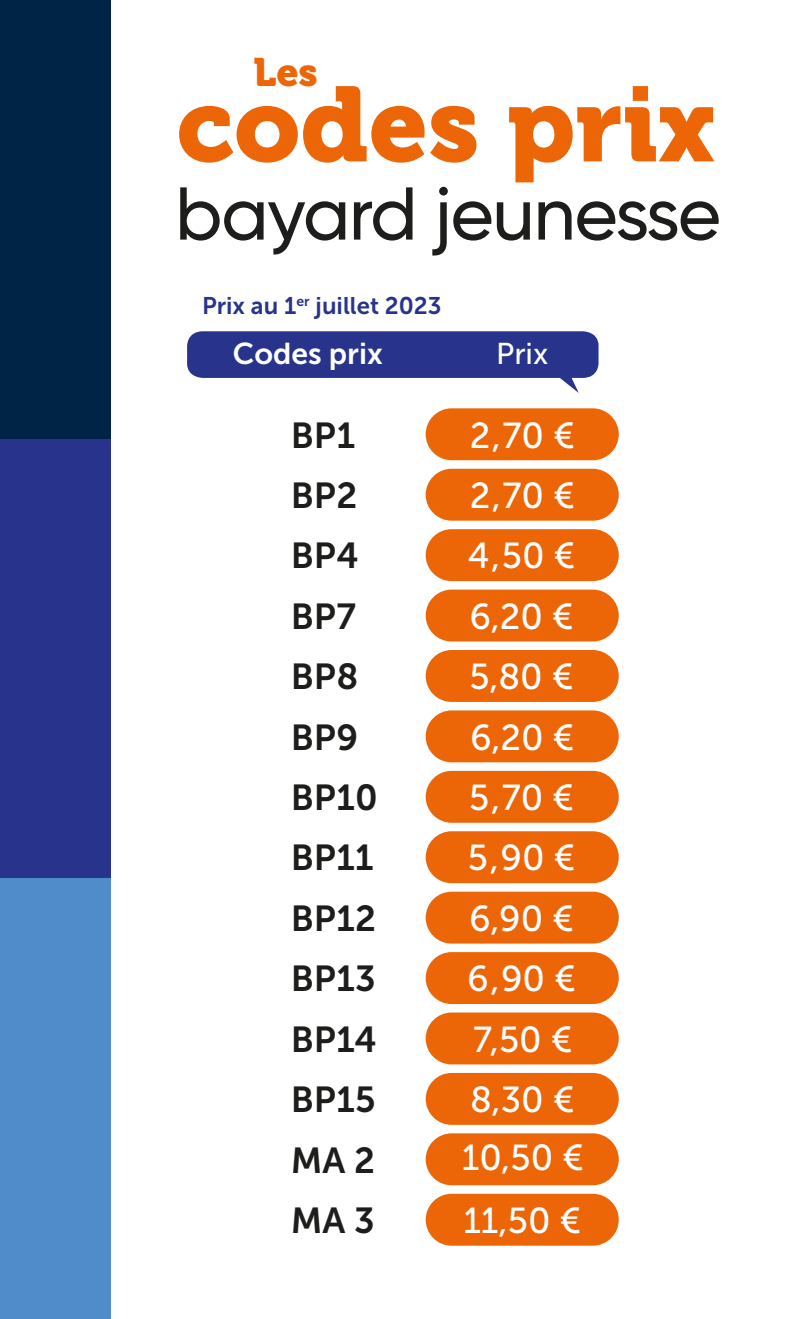
<style>
.page{position:relative;width:808px;height:1319px;background:#fff}
.page>*{position:absolute;margin:0;border:0;box-sizing:border-box;transform-origin:0 0}
.t1{font:105.3px "Museo 900";color:#ec6608}
.t2{font:39.3px "Museo 900";color:#ec6608}
.t3{font:36px "Museo Sans 500";color:#fff}
.t4{font:36px "Museo Sans 700";color:#1d1d1b}
.t5{font:30px "Museo Sans 700";color:#fff}
.t6{font:30px "Museo Sans 500";color:#fff}
.t7{font:24px "Museo Sans 700";color:#28348b}
</style>
<div class="page">
<div style="left:0;top:0;width:111px;height:439px;background:#002445"></div>
<div style="left:0;top:439px;width:111px;height:439px;background:#28348b"></div>
<div style="left:0;top:878px;width:111px;height:440px;background:#518cca"></div>
<div style="left:426px;top:408px;width:193px;height:52px;background:#ec6608;border-radius:26px"></div>
<div style="left:426px;top:529px;width:193px;height:52px;background:#ec6608;border-radius:26px"></div>
<div style="left:426px;top:589px;width:193px;height:52px;background:#ec6608;border-radius:26px"></div>
<div style="left:426px;top:710px;width:193px;height:52px;background:#ec6608;border-radius:26px"></div>
<div style="left:426px;top:831px;width:193px;height:52px;background:#ec6608;border-radius:26px"></div>
<div style="left:426px;top:951px;width:193px;height:52px;background:#ec6608;border-radius:26px"></div>
<div style="left:426px;top:468px;width:193px;height:52px;background:#ec6608;border-radius:26px"></div>
<div style="left:426px;top:650px;width:193px;height:51px;background:#ec6608;border-radius:26px"></div>
<div style="left:426px;top:770px;width:193px;height:52px;background:#ec6608;border-radius:26px"></div>
<div style="left:426px;top:891px;width:193px;height:52px;background:#ec6608;border-radius:26px"></div>
<div style="left:426px;top:1012px;width:193px;height:52px;background:#ec6608;border-radius:26px"></div>
<div style="left:426px;top:1133px;width:193px;height:51px;background:#ec6608;border-radius:26px"></div>
<div style="left:426px;top:1072px;width:193px;height:52px;background:#ec6608;border-radius:26px"></div>
<div style="left:426px;top:1193px;width:193px;height:52px;background:#ec6608;border-radius:26px"></div>
<svg style="left:187px;top:331px;width:411px;height:62px"></svg>
<svg style="left:180px;top:187px;width:539px;height:69px"></svg>
<p class="t2" style="left:254px;top:50px;width:66px">Les</p>
<h1 class="t1" style="left:176px;top:65px;width:540px">codes prix</h1>
<p class="t7" style="left:202px;top:292px;width:241px">Prix au 1<sup>er</sup> juillet 2023</p>
<p class="t5" style="left:233px;top:337px;width:151px">Codes prix</p>
<p class="t4" style="left:291px;top:415px;width:66px">BP 1</p>
<p class="t6" style="left:496px;top:337px;width:54px">Prix</p>
<p class="t3" style="left:470px;top:415px;width:106px">2,70 €</p>
<p class="t4" style="left:291px;top:475px;width:68px">BP 2</p>
<p class="t3" style="left:470px;top:476px;width:106px">2,70 €</p>
<p class="t4" style="left:291px;top:536px;width:70px">BP 4</p>
<p class="t3" style="left:468px;top:536px;width:109px">4,50 €</p>
<p class="t4" style="left:291px;top:596px;width:67px">BP 7</p>
<p class="t3" style="left:469px;top:597px;width:106px">6,20 €</p>
<p class="t4" style="left:291px;top:656px;width:69px">BP 8</p>
<p class="t3" style="left:470px;top:657px;width:105px">5,80 €</p>
<p class="t4" style="left:291px;top:717px;width:69px">BP 9</p>
<p class="t3" style="left:470px;top:717px;width:106px">6,20 €</p>
<p class="t4" style="left:291px;top:777px;width:88px">BP 10</p>
<p class="t3" style="left:469px;top:777px;width:106px">5,70 €</p>
<p class="t4" style="left:291px;top:837px;width:84px">BP 11</p>
<p class="t3" style="left:468px;top:838px;width:109px">5,90 €</p>
<p class="t4" style="left:291px;top:898px;width:87px">BP 12</p>
<p class="t3" style="left:469px;top:898px;width:106px">6,90 €</p>
<p class="t4" style="left:291px;top:958px;width:86px">BP 13</p>
<p class="t3" style="left:467px;top:958px;width:110px">6,90 €</p>
<p class="t4" style="left:291px;top:1018px;width:88px">BP 14</p>
<p class="t3" style="left:473px;top:1019px;width:101px">7,50 €</p>
<p class="t4" style="left:291px;top:1079px;width:86px">BP 15</p>
<p class="t3" style="left:470px;top:1080px;width:106px">8,30 €</p>
<p class="t4" style="left:291px;top:1139px;width:86px">MA 2</p>
<p class="t3" style="left:462px;top:1138px;width:123px">10,50 €</p>
<p class="t4" style="left:291px;top:1200px;width:85px">MA 3</p>
<p class="t3" style="left:463px;top:1200px;width:119px">11,50 €</p>
</div>
